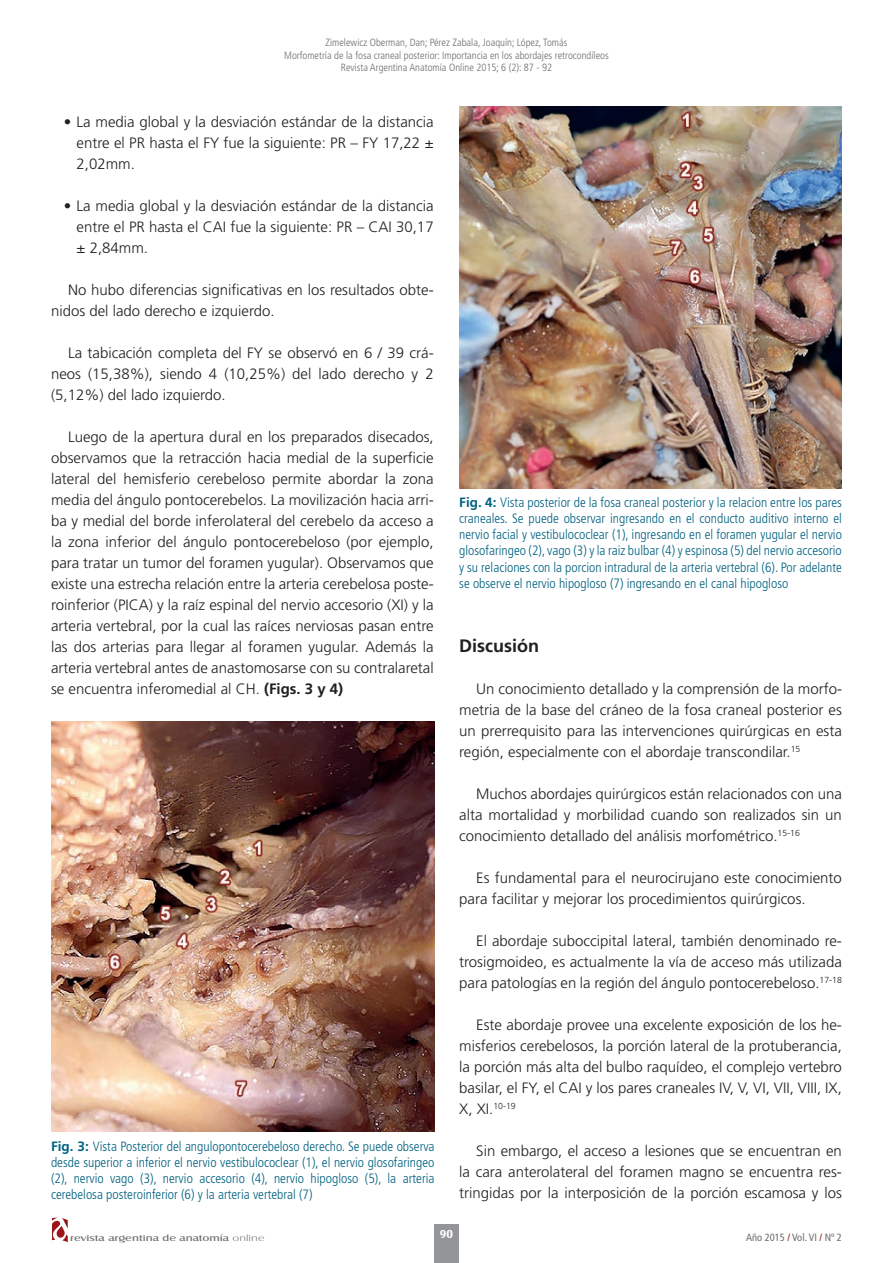
<style>
.page{position:relative;width:893px;height:1263px;background:#fff}
.page>*{position:absolute;margin:0;border:0;box-sizing:border-box;transform-origin:0 0}
.t1{font:700 18px "Frutiger LT Std";color:#231f20}
.t2{font:300 15px/21px "Frutiger LT Std";color:#231f20;text-align:justify}
.t3{font:300 condensed 13.5px/16.2px "Frutiger LT Std";color:#006181;text-align:justify}
.t4{font:700 12px "Castle T";color:#fff}
.t5{font:300 condensed 10.5px/12.6px "Frutiger LT Std";color:#6c6d70;text-align:center}
.t6{font:condensed 10.5px "Frutiger LT Std";color:#6c6d70}
.t7{font:9px "Castle T";color:#6c6d70;scale:1.4 1}
.s1{font-weight:700}
.s2{font-weight:700;font-stretch:normal}
.s3{font-family:"Castle T Ligh"}
.s4{color:#9c1418}
</style>
<div class="page">
<svg style="left:52px;top:1218px;width:16px;height:24px"></svg>
<div style="left:434px;top:1224px;width:24px;height:39px;background:#939598"></div>
<img style="left:51px;top:721px;width:383px;height:411px">
<img style="left:459px;top:106px;width:383px;height:382px">
<p class="t5" style="left:284px;top:36px;width:326px">Zimelewicz Oberman, Dan; Pérez Zabala, Joaquín; López, Tomás<br>Morfometría de la fosa craneal posterior: Importancia en los abordajes retrocondíleos<br>Revista Argentina Anatomía Online 2015; 6 (2): 87 - 92</p>
<p class="t2" style="left:77px;top:112px;width:359px;text-indent:-13px">• La media global y la desviación estándar de la distancia entre el PR hasta el FY fue la siguiente: PR – FY 17,22 ± 2,02mm.</p>
<p class="t2" style="left:77px;top:196px;width:359px;text-indent:-13px">• La media global y la desviación estándar de la distancia entre el PR hasta el CAI fue la siguiente: PR – CAI 30,17 ± 2,84mm.</p>
<p class="t2" style="left:51px;top:280px;width:384px;text-indent:17px">No hubo diferencias significativas en los resultados obte&shy;nidos del lado derecho e izquierdo.</p>
<p class="t2" style="left:51px;top:343px;width:384px;text-indent:17px">La tabicación completa del FY se observó en 6 / 39 crá&shy;neos (15,38%), siendo 4 (10,25%) del lado derecho y 2 (5,12%) del lado izquierdo.</p>
<p class="t2" style="left:51px;top:427px;width:384px;text-indent:17px">Luego de la apertura dural en los preparados disecados, observamos que la retracción hacia medial de la superficie lateral del hemisferio cerebeloso permite abordar la zona media del ángulo pontocerebelos. La movilización hacia arri&shy;ba y medial del borde inferolateral del cerebelo da acceso a la zona inferior del ángulo pontocerebeloso (por ejemplo, para tratar un tumor del foramen yugular). Observamos que existe una estrecha relación entre la arteria cerebelosa poste&shy;roinferior (PICA) y la raíz espinal del nervio accesorio (XI) y la arteria vertebral, por la cual las raíces nerviosas pasan entre las dos arterias para llegar al foramen yugular. Además la arteria vertebral antes de anastomosarse con su contralaretal se encuentra inferomedial al CH. <span class="s1">(Figs. 3 y 4)</span></p>
<p class="t3" style="left:51px;top:1138px;width:385px"><span class="s2">Fig. 3:</span> Vista Posterior del angulopontocerebeloso derecho. Se puede observa desde superior a inferior el nervio vestibulococlear (1), el nervio glosofaringeo (2), nervio vago (3), nervio accesorio (4), nervio hipogloso (5), la arteria cerebelosa posteroinferior (6) y la arteria vertebral (7)</p>
<p class="t3" style="left:459px;top:494px;width:384px"><span class="s2">Fig. 4:</span> Vista posterior de la fosa craneal posterior y la relacion entre los pares craneales. Se puede observar ingresando en el conducto auditivo interno el nervio facial y vestibulococlear (1), ingresando en el foramen yugular el nervio glosofaringeo (2), vago (3) y la raiz bulbar (4) y espinosa (5) del nervio accesorio y su relaciones con la porcion intradural de la arteria vertebral (6). Por adelante se observe el nervio hipogloso (7) ingresando en el canal hipogloso</p>
<p class="t1" style="left:459px;top:635px;width:81px">Discusión</p>
<p class="t2" style="left:459px;top:679px;width:384px;text-indent:17px">Un conocimiento detallado y la comprensión de la morfo&shy;metria de la base del cráneo de la fosa craneal posterior es un prerrequisito para las intervenciones quirúrgicas en esta región, especialmente con el abordaje transcondilar.<sup>15</sup></p>
<p class="t2" style="left:459px;top:784px;width:384px;text-indent:17px">Muchos abordajes quirúrgicos están relacionados con una alta mortalidad y morbilidad cuando son realizados sin un conocimiento detallado del análisis morfométrico.<sup>15-16</sup></p>
<p class="t2" style="left:459px;top:868px;width:384px;text-indent:17px">Es fundamental para el neurocirujano este conocimiento para facilitar y mejorar los procedimientos quirúrgicos.</p>
<p class="t2" style="left:459px;top:931px;width:384px;text-indent:17px">El abordaje suboccipital lateral, también denominado re&shy;trosigmoideo, es actualmente la vía de acceso más utilizada para patologías en la región del ángulo pontocerebeloso.<sup>17-18</sup></p>
<p class="t2" style="left:459px;top:1015px;width:384px;text-indent:17px">Este abordaje provee una excelente exposición de los he&shy;misferios cerebelosos, la porción lateral de la protuberancia, la porción más alta del bulbo raquídeo, el complejo vertebro basilar, el FY, el CAI y los pares craneales IV, V, VI, VII, VIII, IX, X, XI.<sup>10-19</sup></p>
<p class="t2" style="left:459px;top:1141px;width:384px;text-indent:17px">Sin embargo, el acceso a lesiones que se encuentran en la cara anterolateral del foramen magno se encuentra res&shy;tringidas por la interposición de la porción escamosa y los</p>
<p class="t7" style="left:70px;top:1234px;width:140px">revista argentina de anatomía <span class="s3">online</span></p>
<p class="t4" style="left:440px;top:1227px;width:15px">90</p>
<p class="t6" style="left:746px;top:1231px;width:97px">Año 2015 <span class="s4">/</span> Vol. VI <span class="s4">/</span> Nº 2</p>
</div>
